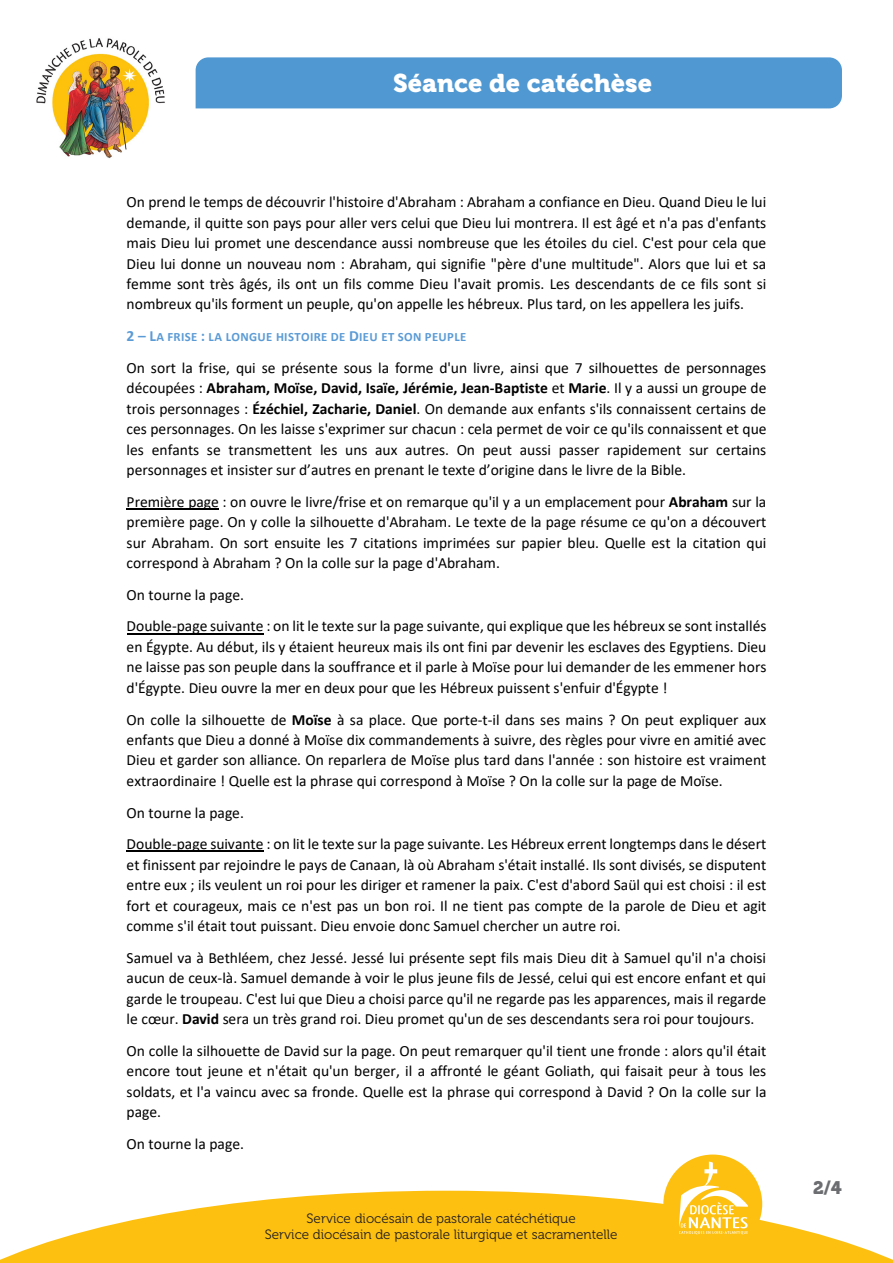
<style>
.page{position:relative;width:893px;height:1263px;background:#fff}
.page>*{position:absolute;margin:0;border:0;box-sizing:border-box;transform-origin:0 0}
.t1{font:25.5px "Museo 900";color:#fff}
.t2{font:18px "Museo 900";color:#6c6d70}
.t3{font:15.6px/20.4px "Calibri";color:#000;text-align:justify}
.t4{font:13.5px/16.2px "Museo 300";color:#231f20;text-align:center}
.t5{font:700 12.75px "Calibri";letter-spacing:.025em;color:#5b9bd5}
.s1{font-size:15.6px}
.s2{font-weight:700}
</style>
<div class="page">
<hr style="left:127px;top:508px;width:92px;height:1px;background:#000">
<hr style="left:127px;top:633px;width:136px;height:1px;background:#000">
<hr style="left:127px;top:851px;width:137px;height:1px;background:#000">
<svg style="left:0;top:1191px;width:893px;height:72px;fill:#fdc011"></svg>
<div style="left:663px;top:1154px;width:99px;height:99px;background:#fdc011;border-radius:50%"></div>
<svg style="left:679px;top:1161px;width:69px;height:73px"></svg>
<img style="left:36px;top:38px;width:129px;height:121px">
<div style="left:196px;top:57px;width:646px;height:51px;background:#4f98d2"></div>
<p class="t1" style="left:393px;top:69px;width:260px">Séance de catéchèse</p>
<p class="t3" style="left:127px;top:191px;width:641px">On prend le temps de découvrir l'histoire d'Abraham : Abraham a confiance en Dieu. Quand Dieu le lui demande, il quitte son pays pour aller vers celui que Dieu lui montrera. Il est âgé et n'a pas d'enfants mais Dieu lui promet une descendance aussi nombreuse que les étoiles du ciel. C'est pour cela que Dieu lui donne un nouveau nom : Abraham, qui signifie "père d'une multitude". Alors que lui et sa femme sont très âgés, ils ont un fils comme Dieu l'avait promis. Les descendants de ce fils sont si nombreux qu'ils forment un peuple, qu'on appelle les hébreux. Plus tard, on les appellera les juifs.</p>
<p class="t5" style="left:127px;top:328px;width:341px"><span class="s1">2 – L</span>A FRISE <span class="s1">:</span> LA LONGUE HISTOIRE DE <span class="s1">D</span>IEU ET SON PEUPLE</p>
<p class="t3" style="left:127px;top:357px;width:641px">On sort la frise, qui se présente sous la forme d'un livre, ainsi que 7 silhouettes de personnages découpées : <span class="s2">Abraham, Moïse, David, Isaïe, Jérémie, Jean-Baptiste</span> et <span class="s2">Marie</span>. Il y a aussi un groupe de trois personnages : <span class="s2">Ézéchiel, Zacharie, Daniel</span>. On demande aux enfants s'ils connaissent certains de ces personnages. On les laisse s'exprimer sur chacun : cela permet de voir ce qu'ils connaissent et que les enfants se transmettent les uns aux autres. On peut aussi passer rapidement sur certains personnages et insister sur d’autres en prenant le texte d’origine dans le livre de la Bible.</p>
<p class="t3" style="left:127px;top:491px;width:641px">Première page : on ouvre le livre/frise et on remarque qu'il y a un emplacement pour <span class="s2">Abraham</span> sur la première page. On y colle la silhouette d'Abraham. Le texte de la page résume ce qu'on a découvert sur Abraham. On sort ensuite les 7 citations imprimées sur papier bleu. Quelle est la citation qui correspond à Abraham ? On la colle sur la page d'Abraham.</p>
<p class="t3" style="left:127px;top:578px;width:641px;line-height:31.7px">On tourne la page.<br>Double-page suivante : on lit le texte sur la page suivante, qui explique que les hébreux se sont installés</p>
<p class="t3" style="left:127px;top:636px;width:641px">en Égypte. Au début, ils y étaient heureux mais ils ont fini par devenir les esclaves des Egyptiens. Dieu ne laisse pas son peuple dans la souffrance et il parle à Moïse pour lui demander de les emmener hors d'Égypte. Dieu ouvre la mer en deux pour que les Hébreux puissent s'enfuir d'Égypte !</p>
<p class="t3" style="left:127px;top:709px;width:641px">On colle la silhouette de <span class="s2">Moïse</span> à sa place. Que porte-t-il dans ses mains ? On peut expliquer aux enfants que Dieu a donné à Moïse dix commandements à suivre, des règles pour vivre en amitié avec Dieu et garder son alliance. On reparlera de Moïse plus tard dans l'année : son histoire est vraiment extraordinaire ! Quelle est la phrase qui correspond à Moïse ? On la colle sur la page de Moïse.</p>
<p class="t3" style="left:127px;top:796px;width:641px;line-height:31.7px">On tourne la page.<br>Double-page suivante : on lit le texte sur la page suivante. Les Hébreux errent longtemps dans le désert</p>
<p class="t3" style="left:127px;top:854px;width:641px">et finissent par rejoindre le pays de Canaan, là où Abraham s'était installé. Ils sont divisés, se disputent entre eux ; ils veulent un roi pour les diriger et ramener la paix. C'est d'abord Saül qui est choisi : il est fort et courageux, mais ce n'est pas un bon roi. Il ne tient pas compte de la parole de Dieu et agit comme s'il était tout puissant. Dieu envoie donc Samuel chercher un autre roi.</p>
<p class="t3" style="left:127px;top:947px;width:641px">Samuel va à Bethléem, chez Jessé. Jessé lui présente sept fils mais Dieu dit à Samuel qu'il n'a choisi aucun de ceux-là. Samuel demande à voir le plus jeune fils de Jessé, celui qui est encore enfant et qui garde le troupeau. C'est lui que Dieu a choisi parce qu'il ne regarde pas les apparences, mais il regarde le cœur. <span class="s2">David</span> sera un très grand roi. Dieu promet qu'un de ses descendants sera roi pour toujours.</p>
<p class="t3" style="left:127px;top:1040px;width:641px">On colle la silhouette de David sur la page. On peut remarquer qu'il tient une fronde : alors qu'il était encore tout jeune et n'était qu'un berger, il a affronté le géant Goliath, qui faisait peur à tous les soldats, et l'a vaincu avec sa fronde. Quelle est la phrase qui correspond à David ? On la colle sur la page.</p>
<p class="t3" style="left:127px;top:1133px;width:119px">On tourne la page.</p>
<p class="t4" style="left:265px;top:1211px;width:354px">Service diocésain de pastorale catéchétique<br>Service diocésain de pastorale liturgique et sacramentelle</p>
<p class="t2" style="left:813px;top:1177px;width:30px">2/4</p>
</div>
